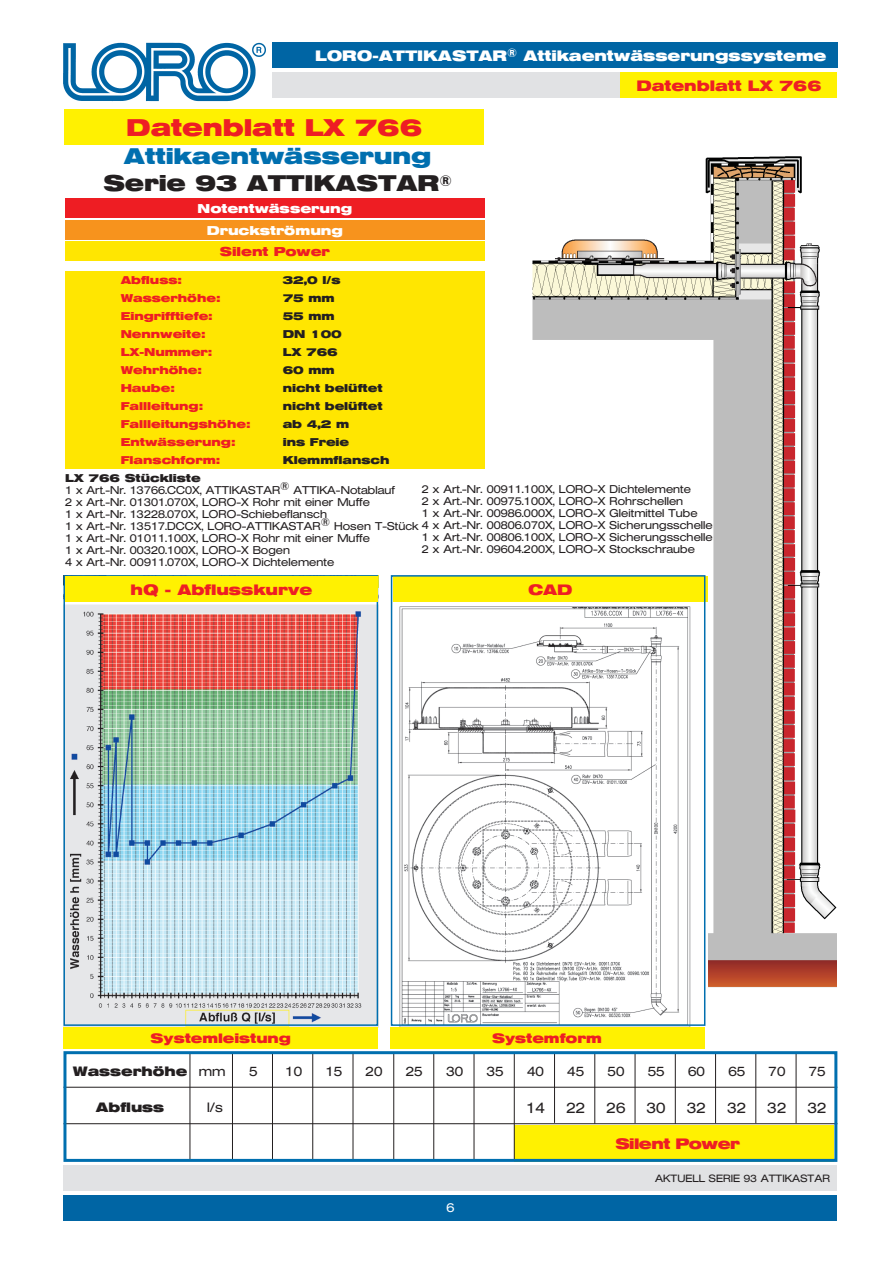
<style>
.page{position:relative;width:893px;height:1263px;background:#fff}
.page>*{position:absolute;margin:0;border:0;box-sizing:border-box;transform-origin:0 0}
.t1{font:700 24px "Helvetica Extended BQ";color:#ee1e24}
.t2{font:700 22.5px/27px "Helvetica Extended BQ";color:#006faf;text-align:center}
.t3{font:700 15px "Helvetica Extended BQ";color:#fff}
.t4{font:700 15px "Helvetica Extended BQ";color:#ee1e24}
.t5{font:300 15px "Helvetica Extended BQ";color:#231f20}
.t6{font:700 15px "Helvetica Extended BQ";letter-spacing:-.03em;color:#ee1e24}
.t7{font:300 13.5px "Helvetica Extended BQ";color:#231f20}
.t8{font:700 13.5px "Helvetica Extended BQ";color:#ee1e24}
.t9{font:700 13.5px "Helvetica Extended BQ";color:#231f20}
.t10{font:700 12.75px "Helvetica Extended BQ";color:#fff}
.t11{font:700 12.75px "Helvetica Extended BQ";color:#ee1d23}
.t12{font:300 12.75px "Helvetica Extended BQ";color:#fff}
.t13{font:300 11.25px/12px "Helvetica Extended BQ";color:#231f20}
.t14{font:700 11.25px "Helvetica Extended BQ";color:#ee1d23}
.t15{font:700 11.25px "Helvetica Extended BQ";color:#231f20}
.t16{font:700 11.25px "Helvetica Extended BQ";color:#ee1e24}
.t17{font:300 10.5px "Helvetica Extended BQ";color:#231f20}
.s1{color:#231f20}
</style>
<div class="page">
<div style="left:63px;top:1195px;width:774px;height:25px;background:#0065a4"></div>
<div style="left:63px;top:1165px;width:774px;height:26px;background:#e1e2e4"></div>
<div style="left:272px;top:43px;width:565px;height:25px;background:#0065a4"></div>
<div style="left:272px;top:72px;width:565px;height:26px;background:#e1e2e4"></div>
<img style="left:63px;top:42px;width:203px;height:60px">
<img style="left:63px;top:604px;width:315px;height:423px">
<div style="left:63px;top:575px;width:315px;height:451px;border:2px solid #006faf"></div>
<img style="left:532px;top:156px;width:305px;height:832px">
<div style="left:393px;top:576px;width:315px;height:26px;background:#fff101"></div>
<div style="left:65px;top:109px;width:419px;height:35px;background:#fff101"></div>
<div style="left:514px;top:1125px;width:320px;height:37px;background:#fff101"></div>
<hr style="left:63px;top:1087px;width:774px;height:1px;background:#231f20">
<hr style="left:63px;top:1123px;width:774px;height:1px;background:#231f20">
<hr style="left:190px;top:1052px;width:1px;height:108px;background:#231f20">
<hr style="left:272px;top:1052px;width:1px;height:109px;background:#231f20">
<hr style="left:312px;top:1052px;width:1px;height:107px;background:#231f20">
<hr style="left:353px;top:1052px;width:1px;height:109px;background:#231f20">
<hr style="left:393px;top:1052px;width:1px;height:107px;background:#231f20">
<hr style="left:474px;top:1052px;width:1px;height:107px;background:#231f20">
<hr style="left:514px;top:1052px;width:1px;height:109px;background:#231f20">
<hr style="left:554px;top:1052px;width:1px;height:71px;background:#231f20">
<hr style="left:594px;top:1052px;width:1px;height:72px;background:#231f20">
<hr style="left:635px;top:1052px;width:1px;height:71px;background:#231f20">
<hr style="left:675px;top:1052px;width:1px;height:72px;background:#231f20">
<hr style="left:715px;top:1052px;width:1px;height:71px;background:#231f20">
<hr style="left:755px;top:1052px;width:1px;height:71px;background:#231f20">
<hr style="left:796px;top:1052px;width:1px;height:71px;background:#231f20">
<hr style="left:232px;top:1052px;width:1px;height:108px;background:#231f20">
<div style="left:393px;top:602px;width:315px;height:425px;background:#fff"></div>
<img style="left:399px;top:606px;width:292px;height:421px">
<div style="left:63px;top:1027px;width:315px;height:22px;background:#fff101"></div>
<div style="left:390px;top:1027px;width:314px;height:22px;background:#fff101"></div>
<hr style="left:433px;top:1052px;width:1px;height:108px;background:#231f20">
<div style="left:65px;top:576px;width:313px;height:26px;background:#fff101"></div>
<div style="left:391px;top:575px;width:314px;height:451px;border:2px solid #006faf"></div>
<div style="left:65px;top:220px;width:420px;height:20px;background:#f7931d"></div>
<div style="left:65px;top:198px;width:420px;height:20px;background:#ee1d23"></div>
<div style="left:65px;top:241px;width:420px;height:20px;background:#ffe601"></div>
<div style="left:65px;top:271px;width:420px;height:17px;background:#ffe601"></div>
<div style="left:65px;top:289px;width:420px;height:17px;background:#ffe601"></div>
<div style="left:65px;top:307px;width:420px;height:17px;background:#ffe601"></div>
<div style="left:65px;top:325px;width:420px;height:17px;background:#ffe601"></div>
<div style="left:65px;top:343px;width:420px;height:17px;background:#ffe601"></div>
<div style="left:65px;top:361px;width:420px;height:17px;background:#ffe601"></div>
<div style="left:65px;top:379px;width:420px;height:17px;background:#ffe601"></div>
<div style="left:65px;top:397px;width:420px;height:17px;background:#ffe601"></div>
<div style="left:65px;top:415px;width:420px;height:17px;background:#ffe601"></div>
<div style="left:65px;top:433px;width:420px;height:17px;background:#ffe601"></div>
<div style="left:65px;top:451px;width:420px;height:17px;background:#ffe601"></div>
<div style="left:620px;top:73px;width:217px;height:25px;background:#fff101"></div>
<div style="left:63px;top:1051px;width:774px;height:111px;border:3px solid #006faf"></div>
<h3 class="t3" style="left:315px;top:47px;width:513px">LORO-ATTIKASTAR<sup>®</sup> Attikaentwässerungssysteme</h3>
<h1 class="t1" style="left:126px;top:113px;width:298px">Datenblatt LX 766</h1>
<h2 class="t2" style="left:103px;top:143px;width:350px">Attikaentwässerung<br><span class="s1">Serie 93 ATTIKASTAR</span><sup>®</sup></h2>
<p class="t10" style="left:198px;top:201px;width:156px">Notentwässerung</p>
<p class="t10" style="left:207px;top:223px;width:138px">Druckströmung</p>
<p class="t11" style="left:220px;top:244px;width:111px">Silent Power</p>
<p class="t14" style="left:121px;top:273px;width:62px">Abfluss:</p>
<p class="t15" style="left:283px;top:273px;width:59px">32,0 l/s</p>
<p class="t14" style="left:121px;top:291px;width:101px">Wasserhöhe:</p>
<p class="t15" style="left:283px;top:291px;width:54px">75 mm</p>
<p class="t14" style="left:121px;top:309px;width:93px">Eingrifftiefe:</p>
<p class="t15" style="left:283px;top:309px;width:54px">55 mm</p>
<p class="t14" style="left:121px;top:327px;width:86px">Nennweite:</p>
<p class="t15" style="left:283px;top:327px;width:61px">DN 100</p>
<p class="t14" style="left:121px;top:345px;width:93px">LX-Nummer:</p>
<p class="t15" style="left:283px;top:345px;width:57px">LX 766</p>
<p class="t14" style="left:121px;top:363px;width:82px">Wehrhöhe:</p>
<p class="t15" style="left:283px;top:363px;width:54px">60 mm</p>
<p class="t16" style="left:121px;top:381px;width:55px">Haube:</p>
<p class="t15" style="left:283px;top:381px;width:101px">nicht belüftet</p>
<p class="t14" style="left:121px;top:399px;width:84px">Fallleitung:</p>
<p class="t15" style="left:283px;top:399px;width:101px">nicht belüftet</p>
<p class="t14" style="left:121px;top:417px;width:131px">Fallleitungshöhe:</p>
<p class="t15" style="left:283px;top:417px;width:68px">ab 4,2 m</p>
<p class="t14" style="left:121px;top:435px;width:116px">Entwässerung:</p>
<p class="t15" style="left:283px;top:435px;width:68px">ins Freie</p>
<p class="t14" style="left:121px;top:453px;width:101px">Flanschform:</p>
<p class="t15" style="left:283px;top:453px;width:108px">Klemmflansch</p>
<h3 class="t4" style="left:636px;top:77px;width:187px">Datenblatt LX 766</h3>
<p class="t15" style="left:65px;top:471px;width:137px">LX 766 Stückliste</p>
<p class="t13" style="left:65px;top:484px;width:649px">1 x Art.-Nr. 13766.CC0X, ATTIKASTAR® ATTIKA-Notablauf<br>2 x Art.-Nr. 01301.070X, LORO-X Rohr mit einer Muffe<br>1 x Art.-Nr. 13228.070X, LORO-Schiebeflansch<br>1 x Art.-Nr. 13517.DCCX, LORO-ATTIKASTAR® Hosen T-Stück 4 x Art.-Nr. 00806.070X, LORO-X Sicherungsschelle 1 x Art.-Nr. 01011.100X, LORO-X Rohr mit einer Muffe<br>1 x Art.-Nr. 00320.100X, LORO-X Bogen<br>4 x Art.-Nr. 00911.070X, LORO-X Dichtelemente</p>
<p class="t13" style="left:422px;top:483px;width:277px">2 x Art.-Nr. 00911.100X, LORO-X Dichtelemente<br>2 x Art.-Nr. 00975.100X, LORO-X Rohrschellen<br>1 x Art.-Nr. 00986.000X, LORO-X Gleitmittel Tube</p>
<p class="t13" style="left:422px;top:531px;width:293px">1 x Art.-Nr. 00806.100X, LORO-X Sicherungsschelle<br>2 x Art.-Nr. 09604.200X, LORO-X Stockschraube</p>
<h3 class="t4" style="left:131px;top:581px;width:183px">hQ - Abflusskurve</h3>
<h3 class="t4" style="left:528px;top:581px;width:46px">CAD</h3>
<p class="t8" style="left:151px;top:1031px;width:142px">Systemleistung</p>
<p class="t8" style="left:492px;top:1031px;width:111px">Systemform</p>
<p class="t9" style="left:73px;top:1063px;width:116px">Wasserhöhe</p>
<p class="t9" style="left:96px;top:1100px;width:70px">Abfluss</p>
<p class="t7" style="left:199px;top:1063px;width:28px">mm</p>
<p class="t7" style="left:207px;top:1100px;width:18px">l/s</p>
<p class="t7" style="left:249px;top:1063px;width:10px">5</p>
<p class="t7" style="left:285px;top:1063px;width:18px">10</p>
<p class="t7" style="left:325px;top:1063px;width:18px">15</p>
<p class="t7" style="left:366px;top:1063px;width:18px">20</p>
<p class="t7" style="left:406px;top:1063px;width:18px">25</p>
<p class="t7" style="left:447px;top:1063px;width:18px">30</p>
<p class="t7" style="left:487px;top:1063px;width:18px">35</p>
<p class="t7" style="left:527px;top:1063px;width:18px">40</p>
<h3 class="t5" style="left:526px;top:1099px;width:20px">14</h3>
<p class="t7" style="left:567px;top:1063px;width:18px">45</p>
<h3 class="t5" style="left:566px;top:1099px;width:20px">22</h3>
<p class="t7" style="left:608px;top:1063px;width:18px">50</p>
<h3 class="t5" style="left:607px;top:1099px;width:20px">26</h3>
<p class="t7" style="left:648px;top:1063px;width:18px">55</p>
<h3 class="t5" style="left:647px;top:1099px;width:20px">30</h3>
<p class="t7" style="left:688px;top:1063px;width:18px">60</p>
<h3 class="t5" style="left:687px;top:1099px;width:20px">32</h3>
<p class="t7" style="left:728px;top:1063px;width:18px">65</p>
<h3 class="t5" style="left:727px;top:1099px;width:20px">32</h3>
<h3 class="t6" style="left:615px;top:1135px;width:126px">Silent Power</h3>
<p class="t7" style="left:769px;top:1063px;width:18px">70</p>
<h3 class="t5" style="left:768px;top:1099px;width:20px">32</h3>
<p class="t7" style="left:809px;top:1063px;width:18px">75</p>
<h3 class="t5" style="left:808px;top:1099px;width:20px">32</h3>
<p class="t12" style="left:446px;top:1201px;width:9px">6</p>
<p class="t17" style="left:655px;top:1172px;width:177px">AKTUELL SERIE 93 ATTIKASTAR</p>
</div>
